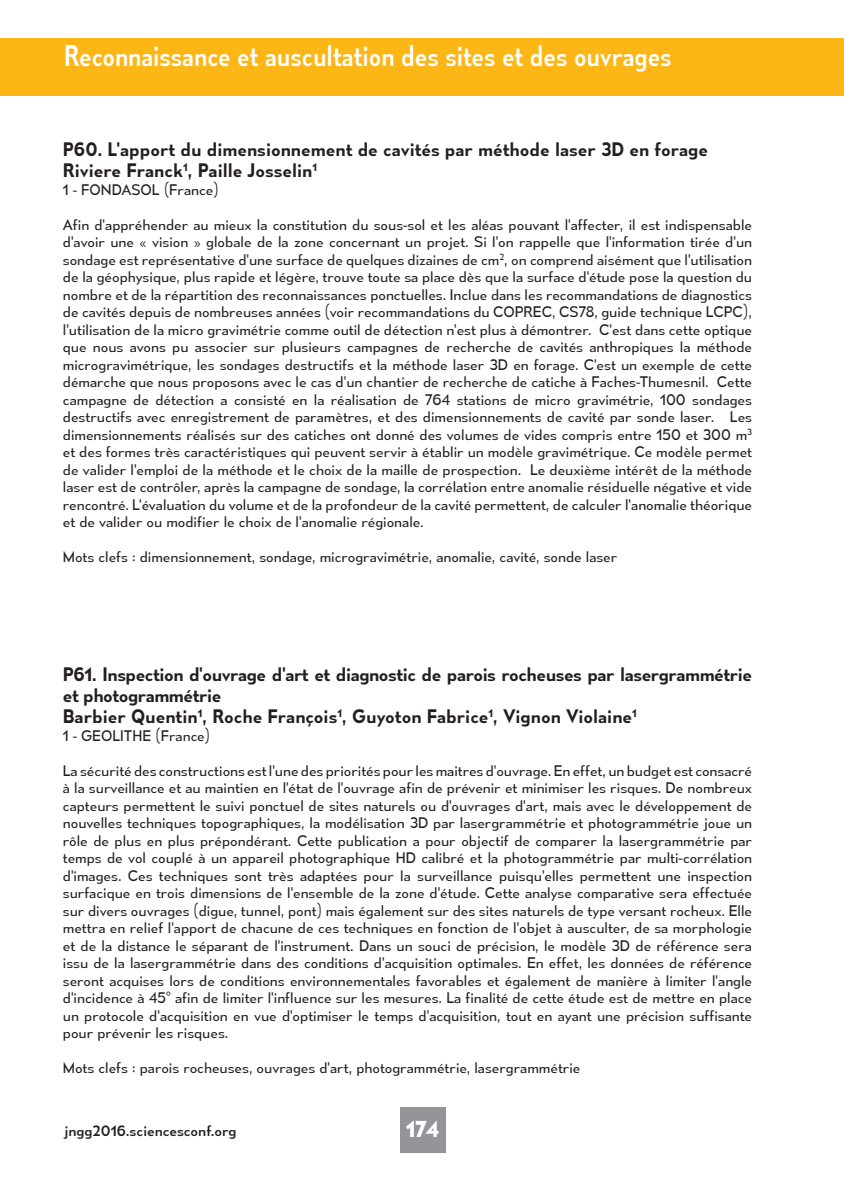
<style>
.page{position:relative;width:844px;height:1191px;background:#fff}
.page>*{position:absolute;margin:0;border:0;box-sizing:border-box;transform-origin:0 0}
.t1{font:28px "Mesmerize Sc Rg";color:#fff}
.t2{font:700 21px "Mesmerize Rg";color:#fff}
.t3{font:17.5px/21px "Mesmerize Sb";letter-spacing:-.025em;color:#231f20}
.t4{font:17.5px/21px "Mesmerize Sb";color:#231f20}
.t5{font:14px/17.5px "Mesmerize Bk";color:#231f20;text-align:justify}
.t6{font:14px "Mesmerize Rg";color:#231f20}
</style>
<div class="page">
<div style="left:0;top:39px;width:843px;height:57px;background:#fcb615"></div>
<div style="left:400px;top:1106px;width:45px;height:46px;background:#939598"></div>
<h1 class="t1" style="left:64px;top:38px;width:608px">Reconnaissance et auscultation des sites et des ouvrages</h1>
<p class="t4" style="left:63px;top:139px;width:646px">P60. L'apport du dimensionnement de cavités par méthode laser 3D en forage<br>Riviere Franck<sup>1</sup>, Paille Josselin<sup>1</sup></p>
<p class="t5" style="left:63px;top:180px;width:157px">1 - FONDASOL (France)</p>
<p class="t5" style="left:63px;top:215px;width:690px">Afin d'appréhender au mieux la constitution du sous-sol et les aléas pouvant l'affecter, il est indispensable d'avoir une « vision » globale de la zone concernant un projet. Si l'on rappelle que l'information tirée d'un sondage est représentative d'une surface de quelques dizaines de cm<sup>2</sup>, on comprend aisément que l'utilisation de la géophysique, plus rapide et légère, trouve toute sa place dès que la surface d'étude pose la question du nombre et de la répartition des reconnaissances ponctuelles. Inclue dans les recommandations de diagnostics de cavités depuis de nombreuses années (voir recommandations du COPREC, CS78, guide technique LCPC), l'utilisation de la micro gravimétrie comme outil de détection n'est plus à démontrer. C'est dans cette optique que nous avons pu associer sur plusieurs campagnes de recherche de cavités anthropiques la méthode microgravimétrique, les sondages destructifs et la méthode laser 3D en forage. C'est un exemple de cette démarche que nous proposons avec le cas d'un chantier de recherche de catiche à Faches-Thumesnil. Cette campagne de détection a consisté en la réalisation de 764 stations de micro gravimétrie, 100 sondages destructifs avec enregistrement de paramètres, et des dimensionnements de cavité par sonde laser. Les dimensionnements réalisés sur des catiches ont donné des volumes de vides compris entre 150 et 300 m<sup>3 </sup>et des formes très caractéristiques qui peuvent servir à établir un modèle gravimétrique. Ce modèle permet de valider l'emploi de la méthode et le choix de la maille de prospection. Le deuxième intérêt de la méthode laser est de contrôler, après la campagne de sondage, la corrélation entre anomalie résiduelle négative et vide rencontré. L'évaluation du volume et de la profondeur de la cavité permettent, de calculer l'anomalie théorique et de valider ou modifier le choix de l'anomalie régionale.</p>
<p class="t5" style="left:63px;top:548px;width:556px">Mots clefs : dimensionnement, sondage, microgravimétrie, anomalie, cavité, sonde laser</p>
<p class="t3" style="left:63px;top:664px;width:690px">P61. Inspection d'ouvrage d'art et diagnostic de parois rocheuses par lasergrammétrie et photogrammétrie<br>Barbier Quentin<sup>1</sup>, Roche François<sup>1</sup>, Guyoton Fabrice<sup>1</sup>, Vignon Violaine<sup>1</sup></p>
<p class="t5" style="left:63px;top:726px;width:149px">1 - GEOLITHE (France)</p>
<p class="t5" style="left:63px;top:761px;width:690px">La sécurité des constructions est l'une des priorités pour les maitres d'ouvrage. En effet, un budget est consacré à la surveillance et au maintien en l'état de l'ouvrage afin de prévenir et minimiser les risques. De nombreux capteurs permettent le suivi ponctuel de sites naturels ou d'ouvrages d'art, mais avec le développement de nouvelles techniques topographiques, la modélisation 3D par lasergrammétrie et photogrammétrie joue un rôle de plus en plus prépondérant. Cette publication a pour objectif de comparer la lasergrammétrie par temps de vol couplé à un appareil photographique HD calibré et la photogrammétrie par multi-corrélation d'images. Ces techniques sont très adaptées pour la surveillance puisqu'elles permettent une inspection surfacique en trois dimensions de l'ensemble de la zone d'étude. Cette analyse comparative sera effectuée sur divers ouvrages (digue, tunnel, pont) mais également sur des sites naturels de type versant rocheux. Elle mettra en relief l'apport de chacune de ces techniques en fonction de l'objet à ausculter, de sa morphologie et de la distance le séparant de l'instrument. Dans un souci de précision, le modèle 3D de référence sera issu de la lasergrammétrie dans des conditions d'acquisition optimales. En effet, les données de référence seront acquises lors de conditions environnementales favorables et également de manière à limiter l'angle d'incidence à 45° afin de limiter l'influence sur les mesures. La finalité de cette étude est de mettre en place un protocole d'acquisition en vue d'optimiser le temps d'acquisition, tout en ayant une précision suffisante pour prévenir les risques.</p>
<p class="t5" style="left:63px;top:1059px;width:519px">Mots clefs : parois rocheuses, ouvrages d'art, photogrammétrie, lasergrammétrie</p>
<p class="t6" style="left:64px;top:1122px;width:174px">jngg2016.sciencesconf.org</p>
<h2 class="t2" style="left:405px;top:1116px;width:35px">174</h2>
</div>
